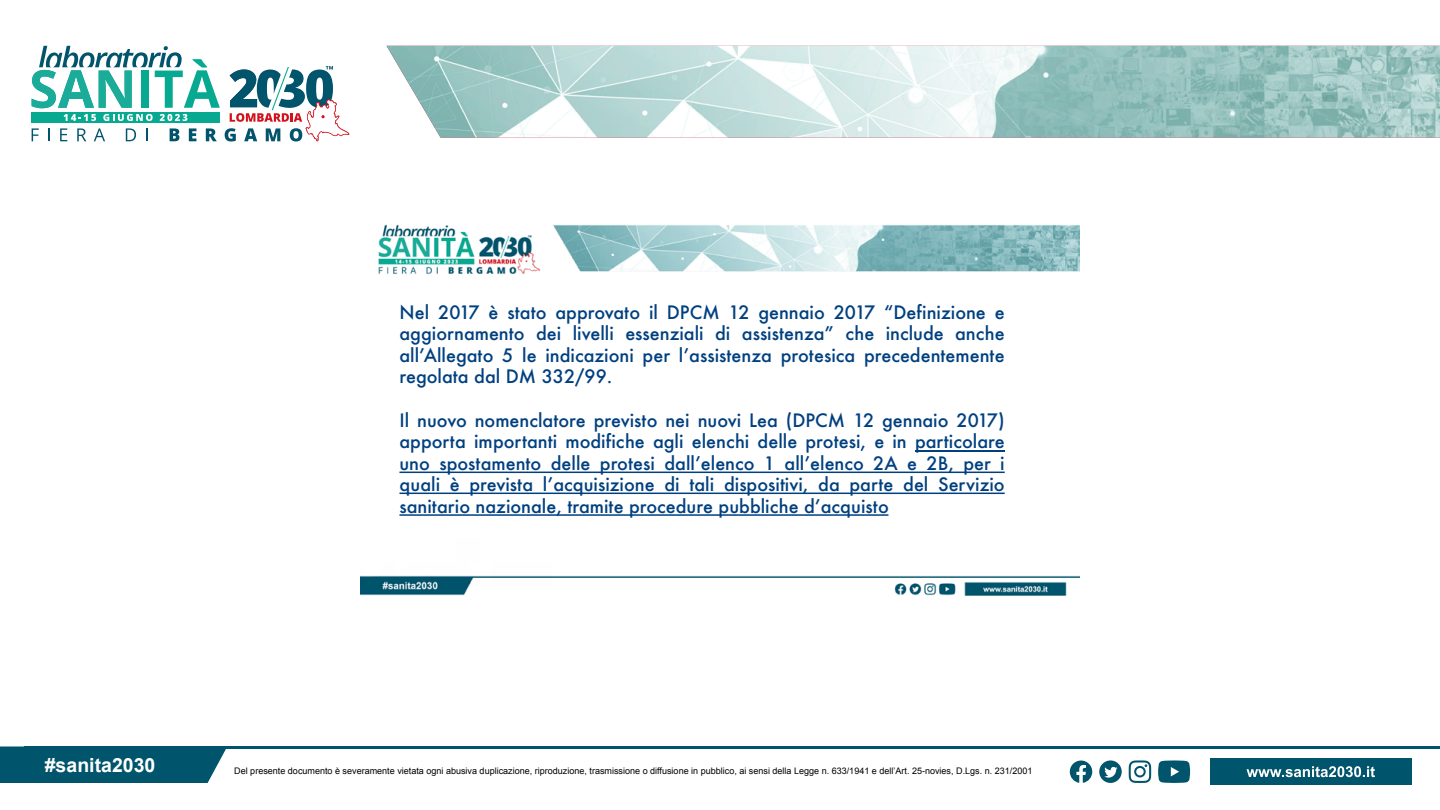
<style>
.page{position:relative;width:1440px;height:810px;background:#fff}
.page>*{position:absolute;margin:0;border:0;box-sizing:border-box;transform-origin:0 0}
.t1{font:700 19.5px "Arial";color:#fff}
.t2{font:500 18px/21.5px "Futura";color:#004080;text-align:justify}
.t3{font:9px "Arial";color:#000}
</style>
<div class="page">
<img style="left:386px;top:46px;width:1054px;height:92px">
<svg style="left:32px;top:46px;width:317px;height:95px"></svg>
<div style="left:0;top:746px;width:226px;height:37px;background:#00546b"></div>
<div style="left:1210px;top:759px;width:201px;height:26px;background:#00546b"></div>
<hr style="left:24px;top:746px;width:1416px;height:3px;background:#00546b">
<svg style="left:1247px;top:766px;width:128px;height:11px"></svg>
<svg style="left:1129px;top:760px;width:22px;height:23px"></svg>
<svg style="left:1158px;top:760px;width:32px;height:23px"></svg>
<svg style="left:1070px;top:761px;width:22px;height:22px"></svg>
<svg style="left:1099px;top:760px;width:23px;height:23px"></svg>
<img style="left:360px;top:224px;width:720px;height:372px">
<hr style="left:915px;top:450px;width:90px;height:1px;background:#004080">
<svg style="left:399px;top:472px;width:606px;height:1px"></svg>
<svg style="left:399px;top:493px;width:606px;height:1px"></svg>
<svg style="left:399px;top:514px;width:489px;height:2px"></svg>
<p class="t2" style="left:399px;top:301px;width:607px">Nel 2017 è stato approvato il DPCM 12 gennaio 2017 “Definizione e aggiornamento dei livelli essenziali di assistenza” che include anche all’Allegato 5 le indicazioni per l’assistenza protesica precedentemente regolata dal DM 332/99.</p>
<p class="t2" style="left:399px;top:409px;width:607px">Il nuovo nomenclatore previsto nei nuovi Lea (DPCM 12 gennaio 2017) apporta importanti modifiche agli elenchi delle protesi, e in particolare uno spostamento delle protesi dall’elenco 1 all’elenco 2A e 2B, per i quali è prevista l’acquisizione di tali dispositivi, da parte del Servizio sanitario nazionale, tramite procedure pubbliche d’acquisto</p>
<p class="t1" style="left:45px;top:752px;width:112px">#sanita2030</p>
<p class="t3" style="left:234px;top:765px;width:800px">Del presente documento è severamente vietata ogni abusiva duplicazione, riproduzione, trasmissione o diffusione in pubblico, ai sensi della Legge n. 633/1941 e dell’Art. 25-novies, D.Lgs. n. 231/2001</p>
</div>
